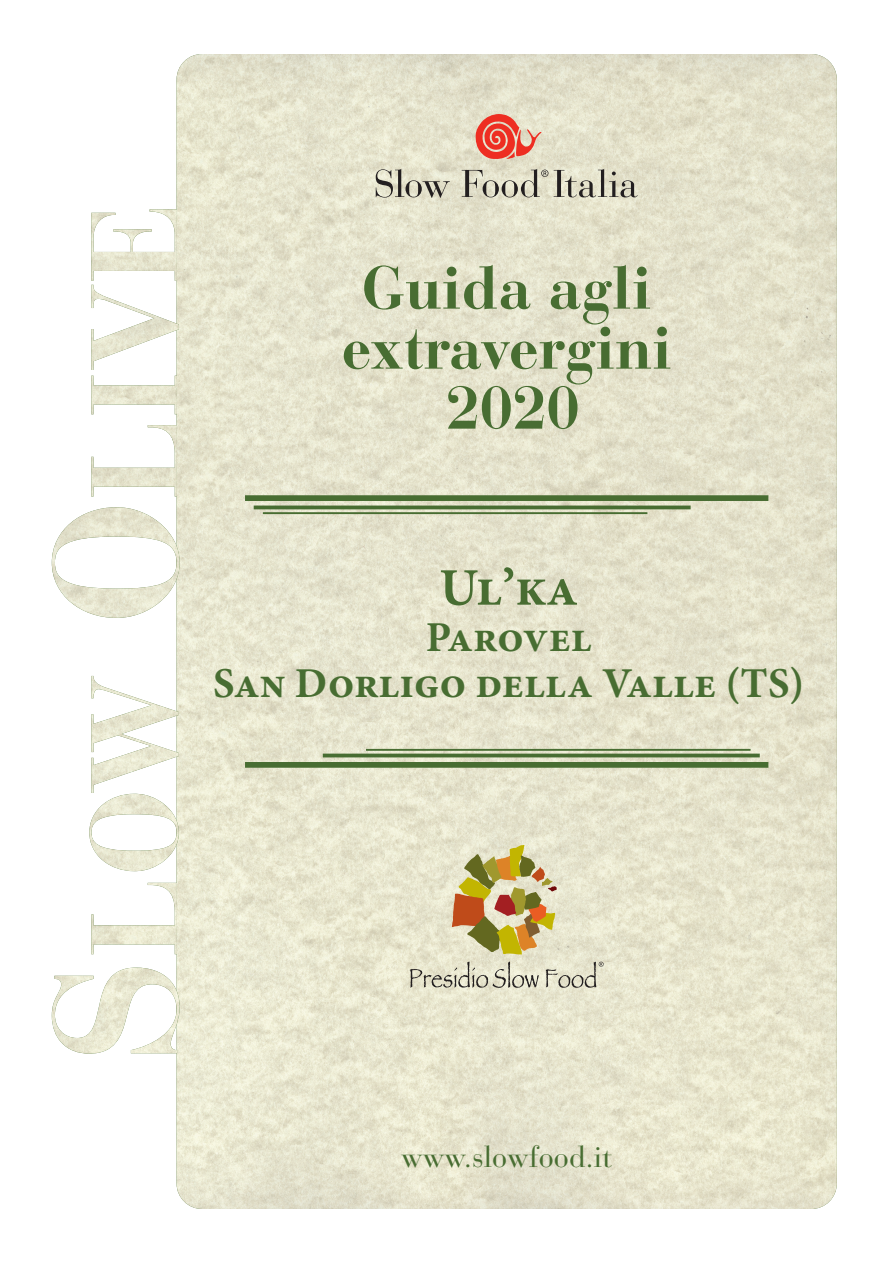
<style>
.page{position:relative;width:893px;height:1263px;background:#fff}
.page>*{position:absolute;margin:0;border:0;box-sizing:border-box;transform-origin:0 0}
.t1{font:700 60px/60px "Bauer Bodoni Std";color:#486d32;text-align:center}
.t2{font:700 52.8px "Minion Pro";color:#486d32}
.t3{font:700 42.6px "Minion Pro";color:#486d32}
.t4{font:30px "Bauer Bodoni Std";color:#486d32}
</style>
<div class="page">
<img style="left:177px;top:54px;width:660px;height:1155px">
<img style="left:52px;top:209px;width:128px;height:844px">
<div style="left:245px;top:495px;width:523px;height:6px;background:#486d32"></div>
<svg style="left:254px;top:505px;width:437px;height:4px;background:#5d7d47"></svg>
<hr style="left:263px;top:512px;width:384px;height:2px;background:#486d32">
<div style="left:245px;top:762px;width:523px;height:6px;background:#486d32"></div>
<hr style="left:323px;top:754px;width:437px;height:3px;background:#486d32">
<hr style="left:366px;top:749px;width:385px;height:2px;background:#486d32">
<svg style="left:410px;top:961px;width:129px;height:27px;background:#cbc8b4"></svg>
<svg style="left:452px;top:845px;width:105px;height:109px;background:#c5ad72"></svg>
<svg style="left:546px;top:962px;width:58px;height:26px;background:#cccab6"></svg>
<svg style="left:475px;top:114px;width:67px;height:46px;background:#e88a78"></svg>
<svg style="left:376px;top:169px;width:74px;height:29px;background:#bbb9a7"></svg>
<svg style="left:462px;top:169px;width:86px;height:28px;background:#bcb9a8"></svg>
<svg style="left:554px;top:169px;width:84px;height:28px;background:#b7b4a3"></svg>
<h1 class="t1" style="left:341px;top:258px;width:332px">Guida agli extravergini<br>2020</h1>
<p class="t2" style="left:439px;top:556px;width:140px">Ul’ka</p>
<p class="t3" style="left:426px;top:612px;width:167px">Parovel</p>
<p class="t3" style="left:213px;top:658px;width:593px">San Dorligo della Valle (TS)</p>
<p class="t4" style="left:401px;top:1139px;width:212px">www.slowfood.it</p>
</div>
